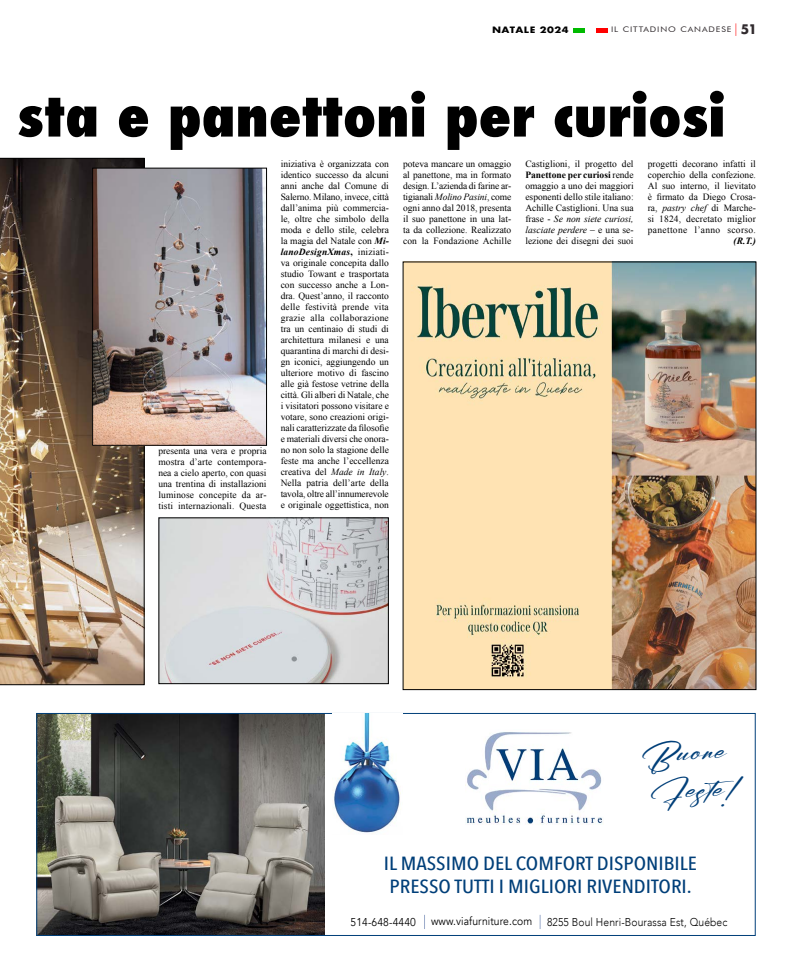
<style>
.page{position:relative;width:792px;height:972px;background:#fff}
.page>*{position:absolute;margin:0;border:0;box-sizing:border-box;transform-origin:0 0}
.t1{font:800 condensed 56.8px "Futura";color:#000;scale:1.06 1}
.t2{font:italic 29px/38.1px "Australia Custom";color:#003f79;scale:1.13 1}
.t3{font:500 19px/23px "Avenir Next Condensed";color:#003f79;text-align:center;scale:1.13 1}
.t4{font:11.4px "Avenir";letter-spacing:.01em;color:#000;scale:.91 1}
.t5{font:300 11.4px "Avenir";letter-spacing:.01em;color:#000;scale:.91 1}
.t6{font:9.5px/11px "Times New Roman";color:#000;text-align:justify}
.t7{font:italic 700 9.5px "Times New Roman";color:#000}
.t8{font:700 8.6px "Futura";letter-spacing:.05em;color:#000;scale:1.17 1}
.t9{font:7.7px "Futura BT";letter-spacing:.1em;color:#312b2e;scale:1.16 1}
.s1{font-family:"Swiss 721 BT";font-stretch:condensed;font-size:12.5px;color:#f00}
.s2{font-family:"Futura";font-weight:700;font-size:12.8px}
.s3{font-style:italic}
.s4{font-weight:700}
.s5{font-weight:700;font-style:italic}
</style>
<div class="page">
<hr style="left:574px;top:28px;width:11px;height:4px;background:#00ba00">
<hr style="left:596px;top:28px;width:11px;height:4px;background:#f00">
<img style="left:405px;top:263px;width:349px;height:425px">
<img style="left:38px;top:715px;width:286px;height:219px">
<div style="left:36px;top:713px;width:720px;height:223px;border:1px solid #003f79"></div>
<img style="left:465px;top:732px;width:138px;height:93px">
<svg style="left:424px;top:915px;width:1px;height:14px"></svg>
<svg style="left:540px;top:915px;width:1px;height:14px"></svg>
<img style="left:332px;top:714px;width:71px;height:119px">
<img style="left:0;top:158px;width:145px;height:527px">
<img style="left:94px;top:170px;width:171px;height:274px">
<div style="left:92px;top:168px;width:175px;height:278px;border:1px solid #000"></div>
<img style="left:160px;top:519px;width:227px;height:163px">
<div style="left:158px;top:517px;width:231px;height:167px;border:1px solid #000"></div>
<p class="t8" style="left:492px;top:24px;width:67px">NATALE 2024</p>
<p class="t9" style="left:611px;top:25px;width:127px">IL CITTADINO CANADESE <span class="s1">|</span> <span class="s2">51</span></p>
<h1 class="t1" style="left:17px;top:77px;width:670px">sta e panettoni per curiosi</h1>
<p class="t6" style="left:403px;top:158px;width:110px">poteva mancare un omaggio al panettone, ma in formato design. L’azienda di farine ar&shy;tigianali <span class="s3">Molino Pasini</span>, come ogni anno dal 2018, presenta il suo panettone in una lat&shy;ta da collezione. Realizzato con la Fondazione Achille</p>
<p class="t6" style="left:525px;top:158px;width:110px">Castiglioni, il progetto del <span class="s4">Panettone per curiosi</span> rende omaggio a uno dei maggiori esponenti dello stile italiano:<br>Achille Castiglioni. Una sua frase - <span class="s3">Se non siete curiosi, lasciate perdere</span> – e una se&shy;lezione dei disegni dei suoi</p>
<p class="t6" style="left:648px;top:158px;width:110px">progetti decorano infatti il coperchio della confezione.<br>Al suo interno, il lievitato è firmato da Diego Crosa&shy;ra, <span class="s3">pastry chef</span> di Marche&shy;si 1824, decretato miglior panettone l’anno scorso.</p>
<p class="t6" style="left:281px;top:158px;width:110px">iniziativa è organizzata con identico successo da alcuni anni anche dal Comune di Salerno. Milano, invece, città dall’anima più commercia&shy;le, oltre che simbolo della moda e dello stile, celebra la magia del Natale con <span class="s5">Mi&shy;lanoDesignXmas</span><span class="s4">,</span> iniziati&shy;va originale concepita dallo studio Towant e trasportata con successo anche a Lon&shy;dra. Quest’anno, il racconto delle festività prende vita grazie alla collaborazione tra un centinaio di studi di architettura milanesi e una quarantina di marchi di desi&shy;gn iconici, aggiungendo un ulteriore motivo di fascino alle già festose vetrine della città. Gli alberi di Natale, che i visitatori possono visitare e votare, sono creazioni origi&shy;nali caratterizzate da filosofie e materiali diversi che onora&shy;no non solo la stagione delle feste ma anche l’eccellenza creativa del <span class="s3">Made in Italy</span>.<br>Nella patria dell’arte della tavola, oltre all’innumerevole e originale oggettistica, non</p>
<p class="t7" style="left:734px;top:234px;width:24px">(R.T.)</p>
<p class="t6" style="left:158px;top:445px;width:110px">presenta una vera e propria mostra d’arte contempora&shy;nea a cielo aperto, con quasi una trentina di installazioni luminose concepite da ar&shy;tisti internazionali. Questa</p>
<h2 class="t2" style="left:639px;top:737px;width:88px;rotate:-2deg">Buone<br>Feste!</h2>
<h3 class="t3" style="left:384px;top:852px;width:278px">IL MASSIMO DEL COMFORT DISPONIBILE<br>PRESSO TUTTI I MIGLIORI RIVENDITORI.</h3>
<p class="t4" style="left:351px;top:915px;width:73px">514-648-4440</p>
<p class="t4" style="left:431px;top:914px;width:113px">www.viafurniture.com</p>
<p class="t5" style="left:547px;top:916px;width:200px">8255 Boul Henri-Bourassa Est, Québec</p>
</div>
